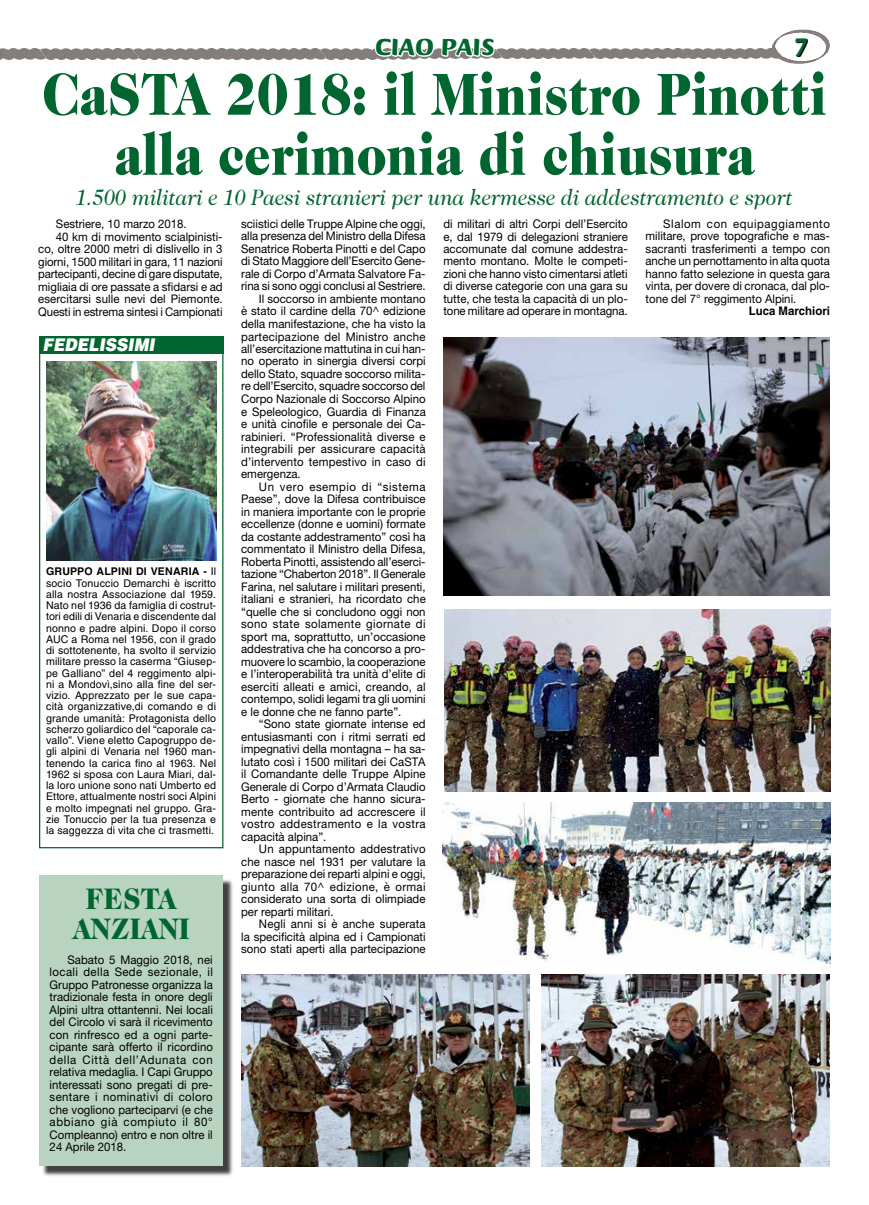
<style>
.page{position:relative;width:869px;height:1205px;background:#fff}
.page>*{position:absolute;margin:0;border:0;box-sizing:border-box;transform-origin:0 0}
.t1{font:900 60px/60px "Caslon 224 Std";color:#00652e;text-align:center;scale:.86 1}
.t2{font:900 30px/30px "Caslon 224 Std";color:#00652e;text-align:center;scale:.9 1}
.t3{font:700 27.5px "Briem Script Std";color:#00652e}
.t4{font:900 25px "Briem Script Std";color:#00652e}
.t5{font:italic 22.5px "Caslon 224 Std";color:#00652e;scale:.9 1}
.t6{font:italic 900 17.5px "Helvetica LT Std";color:#fff;scale:.9 1}
.t7{font:11.88px/12.5px "Helvetica Neue LT Std";color:#000;text-align:justify;scale:.96 1}
.t8{font:11.88px "Helvetica Neue LT Std";letter-spacing:.03em;color:#000;scale:.96 1}
.t9{font:11.88px "Helvetica Neue LT Std";letter-spacing:.02em;color:#000;scale:.96 1}
.t10{font:11.88px "Helvetica Neue LT Std";letter-spacing:.045em;color:#000;scale:.96 1}
.t11{font:700 11.88px "Helvetica LT Std";color:#000;scale:.96 1}
.t12{font:10.62px/11.2px "Helvetica LT Std";letter-spacing:.01em;color:#000;text-align:justify}
.s1{font-weight:700}
</style>
<div class="page">
<img style="left:46px;top:49px;width:86px;height:10px">
<img style="left:132px;top:49px;width:94px;height:10px">
<img style="left:226px;top:49px;width:93px;height:10px">
<img style="left:319px;top:49px;width:54px;height:10px">
<img style="left:496px;top:49px;width:92px;height:10px">
<img style="left:588px;top:49px;width:93px;height:10px">
<img style="left:681px;top:49px;width:90px;height:10px">
<img style="left:1px;top:49px;width:45px;height:10px">
<svg style="left:771px;top:30px;width:58px;height:34px"></svg>
<div style="left:42px;top:878px;width:191px;height:299px;background:#000;opacity:.75"></div>
<div style="left:39px;top:875px;width:184px;height:291px;background:#b9d3c1"></div>
<img style="left:241px;top:974px;width:288px;height:192px">
<img style="left:443px;top:337px;width:386px;height:259px">
<img style="left:541px;top:974px;width:288px;height:192px">
<img style="left:442px;top:803px;width:387px;height:162px">
<img style="left:444px;top:610px;width:386px;height:182px">
<img style="left:47px;top:362px;width:169px;height:198px">
<div style="left:39px;top:338px;width:184px;height:510px;border:1px solid #00652e"></div>
<div style="left:39px;top:336px;width:184px;height:18px;background:#00652e"></div>
<svg style="left:373px;top:48px;width:123px;height:11px"></svg>
<h3 class="t4" style="left:375px;top:33px;width:121px">CIAO PAIS</h3>
<h3 class="t3" style="left:793px;top:32px;width:17px">7</h3>
<h1 class="t1" style="left:42px;top:64px;width:913px">CaSTA 2018: il Ministro Pinotti alla cerimonia di chiusura</h1>
<h3 class="t5" style="left:76px;top:184px;width:797px">1.500 militari e 10 Paesi stranieri per una kermesse di addestramento e sport</h3>
<p class="t7" style="left:56px;top:217px;width:138px">Sestriere, 10 marzo 2018.</p>
<p class="t7" style="left:56px;top:230px;width:175px">40 km di movimento scialpinisti-</p>
<p class="t7" style="left:38px;top:242px;width:193px">co, oltre 2000 metri di dislivello in 3</p>
<p class="t7" style="left:38px;top:255px;width:194px">giorni, 1500 militari in gara, 11 nazioni</p>
<p class="t7" style="left:38px;top:267px;width:194px">partecipanti, decine di gare disputate,</p>
<p class="t7" style="left:38px;top:280px;width:193px">migliaia di ore passate a sfidarsi e ad</p>
<p class="t7" style="left:38px;top:292px;width:194px">esercitarsi sulle nevi del Piemonte.</p>
<p class="t7" style="left:38px;top:305px;width:193px">Questi in estrema sintesi i Campionati</p>
<p class="t7" style="left:443px;top:217px;width:193px">di militari di altri Corpi dell’Esercito e, dal 1979 di delegazioni straniere accomunate dal comune addestra&shy;mento montano. Molte le competi&shy;zioni che hanno visto cimentarsi atleti di diverse categorie con una gara su tutte, che testa la capacità di un plo&shy;tone militare ad operare in montagna.</p>
<p class="t7" style="left:645px;top:217px;width:193px;text-indent:18px">Slalom con equipaggiamento militare, prove topografiche e mas&shy;sacranti trasferimenti a tempo con anche un pernottamento in alta quota hanno fatto selezione in questa gara vinta, per dovere di cronaca, dal plo&shy;tone del 7° reggimento Alpini.</p>
<p class="t7" style="left:241px;top:217px;width:193px">sciistici delle Truppe Alpine che oggi,</p>
<p class="t7" style="left:241px;top:230px;width:193px">alla presenza del Ministro della Difesa</p>
<p class="t7" style="left:241px;top:242px;width:193px">Senatrice Roberta Pinotti e del Capo</p>
<p class="t7" style="left:241px;top:255px;width:193px">di Stato Maggiore dell’Esercito Gene-</p>
<p class="t7" style="left:241px;top:267px;width:193px">rale di Corpo d’Armata Salvatore Fa-</p>
<p class="t7" style="left:241px;top:280px;width:193px">rina si sono oggi conclusi al Sestriere.</p>
<p class="t7" style="left:259px;top:292px;width:175px">Il soccorso in ambiente montano</p>
<p class="t7" style="left:241px;top:305px;width:193px">è stato il cardine della 70^ edizione</p>
<p class="t7" style="left:241px;top:317px;width:193px">della manifestazione, che ha visto la</p>
<p class="t9" style="left:241px;top:329px;width:193px">partecipazione del Ministro anche</p>
<p class="t7" style="left:241px;top:342px;width:193px">all’esercitazione mattutina in cui han-</p>
<p class="t7" style="left:241px;top:355px;width:194px">no operato in sinergia diversi corpi</p>
<p class="t7" style="left:241px;top:367px;width:193px">dello Stato, squadre soccorso milita-</p>
<p class="t7" style="left:241px;top:380px;width:193px">re dell’Esercito, squadre soccorso del</p>
<p class="t7" style="left:241px;top:392px;width:193px">Corpo Nazionale di Soccorso Alpino</p>
<p class="t7" style="left:241px;top:405px;width:194px">e Speleologico, Guardia di Finanza</p>
<p class="t7" style="left:241px;top:417px;width:193px">e unità cinofile e personale dei Ca-</p>
<p class="t7" style="left:241px;top:430px;width:193px">rabinieri. “Professionalità diverse e</p>
<p class="t9" style="left:241px;top:442px;width:193px">integrabili per assicurare capacità</p>
<p class="t7" style="left:241px;top:455px;width:193px">d’intervento tempestivo in caso di</p>
<p class="t7" style="left:241px;top:467px;width:64px">emergenza.</p>
<p class="t10" style="left:259px;top:479px;width:175px">Un vero esempio di “sistema</p>
<p class="t7" style="left:241px;top:492px;width:193px">Paese”, dove la Difesa contribuisce</p>
<p class="t7" style="left:241px;top:505px;width:193px">in maniera importante con le proprie</p>
<p class="t7" style="left:241px;top:517px;width:193px">eccellenze (donne e uomini) formate</p>
<p class="t7" style="left:241px;top:530px;width:193px">da costante addestramento” così ha</p>
<p class="t7" style="left:241px;top:542px;width:193px">commentato il Ministro della Difesa,</p>
<p class="t7" style="left:241px;top:555px;width:193px">Roberta Pinotti, assistendo all’eserci-</p>
<p class="t7" style="left:241px;top:567px;width:193px">tazione “Chaberton 2018”. Il Generale</p>
<p class="t7" style="left:241px;top:580px;width:193px">Farina, nel salutare i militari presenti,</p>
<p class="t7" style="left:241px;top:592px;width:194px">italiani e stranieri, ha ricordato che</p>
<p class="t7" style="left:241px;top:605px;width:193px">“quelle che si concludono oggi non</p>
<p class="t8" style="left:241px;top:617px;width:193px">sono state solamente giornate di</p>
<p class="t7" style="left:241px;top:630px;width:193px">sport ma, soprattutto, un’occasione</p>
<p class="t7" style="left:241px;top:642px;width:193px">addestrativa che ha concorso a pro-</p>
<p class="t7" style="left:241px;top:655px;width:193px">muovere lo scambio, la cooperazione</p>
<p class="t7" style="left:241px;top:667px;width:193px">e l’interoperabilità tra unità d’elite di</p>
<p class="t7" style="left:241px;top:680px;width:193px">eserciti alleati e amici, creando, al</p>
<p class="t7" style="left:241px;top:692px;width:194px">contempo, solidi legami tra gli uomini</p>
<p class="t7" style="left:241px;top:705px;width:168px">e le donne che ne fanno parte”.</p>
<p class="t7" style="left:259px;top:717px;width:175px">“Sono state giornate intense ed</p>
<p class="t7" style="left:241px;top:730px;width:194px">entusiasmanti con i ritmi serrati ed</p>
<p class="t7" style="left:241px;top:742px;width:193px">impegnativi della montagna – ha sa-</p>
<p class="t7" style="left:241px;top:755px;width:193px">lutato così i 1500 militari dei CaSTA</p>
<p class="t7" style="left:241px;top:767px;width:193px">il Comandante delle Truppe Alpine</p>
<p class="t7" style="left:241px;top:780px;width:193px">Generale di Corpo d’Armata Claudio</p>
<p class="t7" style="left:241px;top:792px;width:193px">Berto - giornate che hanno sicura-</p>
<p class="t7" style="left:241px;top:805px;width:193px">mente contribuito ad accrescere il</p>
<p class="t8" style="left:241px;top:817px;width:193px">vostro addestramento e la vostra</p>
<p class="t7" style="left:241px;top:830px;width:90px">capacità alpina”.</p>
<p class="t7" style="left:259px;top:842px;width:175px">Un appuntamento addestrativo</p>
<p class="t7" style="left:241px;top:855px;width:193px">che nasce nel 1931 per valutare la</p>
<p class="t7" style="left:241px;top:867px;width:193px">preparazione dei reparti alpini e oggi,</p>
<p class="t8" style="left:241px;top:879px;width:193px">giunto alla 70^ edizione, è ormai</p>
<p class="t7" style="left:241px;top:892px;width:193px">considerato una sorta di olimpiade</p>
<p class="t7" style="left:241px;top:905px;width:98px">per reparti militari.</p>
<p class="t7" style="left:259px;top:917px;width:175px">Negli anni si è anche superata</p>
<p class="t7" style="left:241px;top:930px;width:193px">la specificità alpina ed i Campionati</p>
<p class="t7" style="left:241px;top:942px;width:193px">sono stati aperti alla partecipazione</p>
<p class="t11" style="left:748px;top:304px;width:86px">Luca Marchiori</p>
<h3 class="t6" style="left:43px;top:333px;width:126px">FEDELISSIMI</h3>
<p class="t12" style="left:46px;top:566px;width:171px"><span class="s1">GRUPPO ALPINI DI VENARIA -</span> Il socio Tonuccio Demarchi è iscritto alla nostra Associazione dal 1959.<br>Nato nel 1936 da famiglia di costrut&shy;tori edili di Venaria e discendente dal nonno e padre alpini. Dopo il corso AUC a Roma nel 1956, con il grado di sottotenente, ha svolto il servizio militare presso la caserma “Giusep&shy;pe Galliano” del 4 reggimento alpi&shy;ni a Mondovì,sino alla fine del ser&shy;vizio. Apprezzato per le sue capa&shy;cità organizzative,di comando e di grande umanità: Protagonista dello scherzo goliardico del “caporale ca&shy;vallo”. Viene eletto Capogruppo de&shy;gli alpini di Venaria nel 1960 man&shy;tenendo la carica fino al 1963. Nel 1962 si sposa con Laura Miari, dal&shy;la loro unione sono nati Umberto ed Ettore, attualmente nostri soci Alpini e molto impegnati nel gruppo. Gra&shy;zie Tonuccio per la tua presenza e la saggezza di vita che ci trasmetti.</p>
<h2 class="t2" style="left:73px;top:883px;width:131px">FESTA<br>ANZIANI</h2>
<p class="t7" style="left:50px;top:953px;width:171px;text-indent:18px">Sabato 5 Maggio 2018, nei locali della Sede sezionale, il Gruppo Patronesse organizza la tradizionale festa in onore degli Alpini ultra ottantenni. Nei locali del Circolo vi sarà il ricevimento con rinfresco ed a ogni parte&shy;cipante sarà offerto il ricordino della Città dell’Adunata con relativa medaglia. I Capi Gruppo interessati sono pregati di pre&shy;sentare i nominativi di coloro che vogliono parteciparvi (e che abbiano già compiuto il 80° Compleanno) entro e non oltre il 24 Aprile 2018.</p>
</div>
